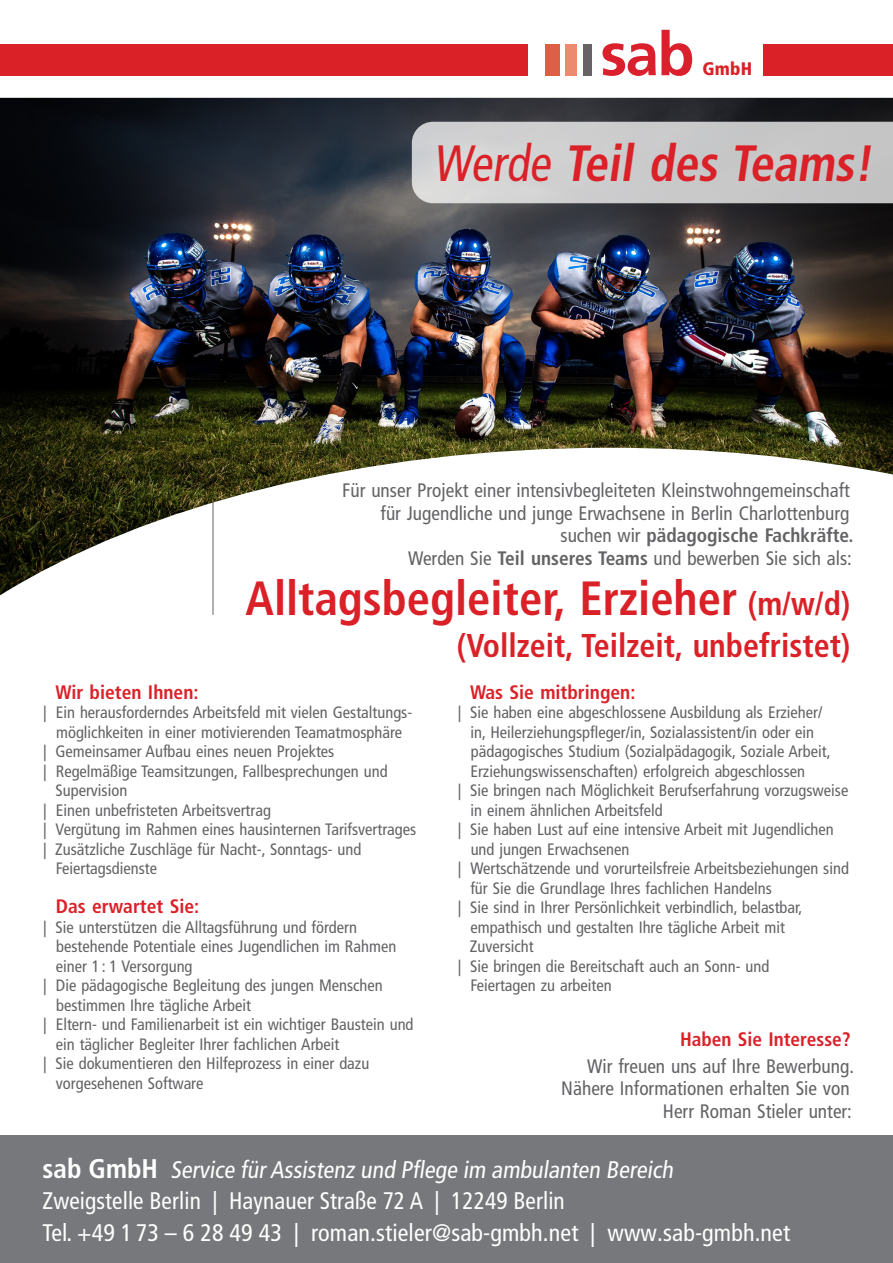
<style>
.page{position:relative;width:893px;height:1263px;background:#fff}
.page>*{position:absolute;margin:0;border:0;box-sizing:border-box;transform-origin:0 0}
.t1{font:700 condensed 51px "Frutiger LT Pro";color:#da2128;scale:.94 1}
.t2{font:700 condensed 48px "Frutiger LT Pro";color:#da2128}
.t3{font:700 condensed 33px "Frutiger LT Pro";color:#da2128}
.t4{font:condensed 24px "Frutiger LT Pro";letter-spacing:.005em;color:#fff}
.t5{font:condensed 24px "Frutiger LT Std";letter-spacing:.005em;color:#fff}
.t6{font:900 condensed 23.4px "Frutiger LT";letter-spacing:.01em;color:#da2128}
.t7{font:condensed 19.5px/22.5px "Frutiger LT Pro";color:#636366;text-align:right}
.t8{font:700 condensed 19.5px "Frutiger LT Pro";color:#da2128}
.t9{font:900 condensed 18.15px "Frutiger LT";letter-spacing:.01em;color:#da2128}
.t10{font:condensed 16.5px "Frutiger LT Pro";color:#636366}
.s1{font-weight:400}
.s2{font-weight:700}
.s3{font-size:33px}
.s4{font-weight:700;font-size:27px}
</style>
<div class="page">
<hr style="left:213px;top:495px;width:1px;height:120px;background:#636366">
<div style="left:0;top:1135px;width:893px;height:128px;background:#76787b"></div>
<div style="left:0;top:44px;width:527px;height:31px;background:#da2128"></div>
<div style="left:764px;top:44px;width:129px;height:31px;background:#da2128"></div>
<svg style="left:603px;top:30px;width:89px;height:46px"></svg>
<div style="left:545px;top:44px;width:15px;height:31px;background:#dc6046"></div>
<div style="left:566px;top:44px;width:11px;height:31px;background:#eb8a6e"></div>
<div style="left:583px;top:44px;width:8px;height:31px;background:#666265"></div>
<img style="left:0;top:98px;width:893px;height:497px">
<svg style="left:412px;top:122px;width:481px;height:81px;background:#cbcbcc"></svg>
<p class="t9" style="left:692px;top:58px;width:62px">gGmbH</p>
<p class="t9" style="left:699px;top:58px;width:62px">gGmbH</p>
<h1 class="t1" style="left:433px;top:133px;width:477px"><span class="s1">Werde</span> Teil des Teams!</h1>
<h3 class="t6" style="left:595px;top:139px;width:153px">für ambulante</h3>
<h3 class="t6" style="left:602px;top:139px;width:153px">für ambulante</h3>
<p class="t7" style="left:342px;top:479px;width:513px">Für unser Projekt einer intensivbegleiteten Kleinstwohngemeinschaft für Jugendliche und junge Erwachsene in Berlin Charlottenburg suchen wir <span class="s2">pädagogische Fachkräfte.<br></span>Werden Sie <span class="s2">Teil unseres Teams</span> und bewerben Sie sich als:</p>
<h2 class="t2" style="left:246px;top:570px;width:606px">Alltagsbegleiter, Erzieher <span class="s3">(m/w/d)</span></h2>
<h3 class="t3" style="left:457px;top:626px;width:395px">(Vollzeit, Teilzeit, unbefristet)</h3>
<p class="t8" style="left:55px;top:680px;width:145px">Wir bieten Ihnen:</p>
<p class="t10" style="left:43px;top:703px;width:370px">| Ein herausforderndes Arbeitsfeld mit vielen Gestaltungs-</p>
<p class="t10" style="left:56px;top:722px;width:348px">möglichkeiten in einer motivierenden Teamatmosphäre</p>
<p class="t10" style="left:43px;top:742px;width:293px">| Gemeinsamer Aufbau eines neuen Projektes</p>
<p class="t10" style="left:43px;top:761px;width:346px">| Regelmäßige Teamsitzungen, Fallbesprechungen und</p>
<p class="t10" style="left:56px;top:781px;width:73px">Supervision</p>
<p class="t10" style="left:43px;top:800px;width:229px">| Einen unbefristeten Arbeitsvertrag</p>
<p class="t10" style="left:43px;top:820px;width:374px">| Vergütung im Rahmen eines hausinternen Tarifsvertrages</p>
<p class="t10" style="left:43px;top:839px;width:320px">| Zusätzliche Zuschläge für Nacht-, Sonntags- und</p>
<p class="t10" style="left:56px;top:859px;width:103px">Feiertagsdienste</p>
<p class="t8" style="left:56px;top:895px;width:145px">Das erwartet Sie:</p>
<p class="t10" style="left:43px;top:917px;width:315px">| Sie unterstützen die Alltagsführung und fördern</p>
<p class="t10" style="left:56px;top:937px;width:342px">bestehende Potentiale eines Jugendlichen im Rahmen</p>
<p class="t10" style="left:56px;top:956px;width:138px">einer 1 : 1 Versorgung</p>
<p class="t10" style="left:43px;top:976px;width:341px">| Die pädagogische Begleitung des jungen Menschen</p>
<p class="t10" style="left:56px;top:995px;width:196px">bestimmen Ihre tägliche Arbeit</p>
<p class="t10" style="left:43px;top:1015px;width:372px">| Eltern- und Familienarbeit ist ein wichtiger Baustein und</p>
<p class="t10" style="left:56px;top:1034px;width:285px">ein täglicher Begleiter Ihrer fachlichen Arbeit</p>
<p class="t10" style="left:43px;top:1054px;width:327px">| Sie dokumentieren den Hilfeprozess in einer dazu</p>
<p class="t10" style="left:56px;top:1073px;width:149px">vorgesehenen Software</p>
<p class="t8" style="left:470px;top:680px;width:167px">Was Sie mitbringen:</p>
<p class="t10" style="left:458px;top:703px;width:366px">| Sie haben eine abgeschlossene Ausbildung als Erzieher/</p>
<p class="t10" style="left:471px;top:722px;width:345px">in, Heilerziehungspfleger/in, Sozialassistent/in oder ein</p>
<p class="t10" style="left:471px;top:742px;width:361px">pädagogisches Studium (Sozialpädagogik, Soziale Arbeit,</p>
<p class="t10" style="left:470px;top:761px;width:336px">Erziehungswissenschaften) erfolgreich abgeschlossen</p>
<p class="t10" style="left:458px;top:781px;width:392px">| Sie bringen nach Möglichkeit Berufserfahrung vorzugsweise</p>
<p class="t10" style="left:471px;top:800px;width:194px">in einem ähnlichen Arbeitsfeld</p>
<p class="t10" style="left:458px;top:820px;width:377px">| Sie haben Lust auf eine intensive Arbeit mit Jugendlichen</p>
<p class="t10" style="left:471px;top:839px;width:160px">und jungen Erwachsenen</p>
<p class="t10" style="left:458px;top:859px;width:393px">| Wertschätzende und vorurteilsfreie Arbeitsbeziehungen sind</p>
<p class="t10" style="left:470px;top:878px;width:303px">für Sie die Grundlage Ihres fachlichen Handelns</p>
<p class="t10" style="left:458px;top:898px;width:346px">| Sie sind in Ihrer Persönlichkeit verbindlich, belastbar,</p>
<p class="t10" style="left:470px;top:917px;width:316px">empathisch und gestalten Ihre tägliche Arbeit mit</p>
<p class="t10" style="left:470px;top:937px;width:65px">Zuversicht</p>
<p class="t10" style="left:458px;top:956px;width:313px">| Sie bringen die Bereitschaft auch an Sonn- und</p>
<p class="t10" style="left:470px;top:976px;width:143px">Feiertagen zu arbeiten</p>
<p class="t8" style="left:680px;top:1028px;width:172px">Haben Sie Interesse?</p>
<p class="t7" style="left:561px;top:1055px;width:294px">Wir freuen uns auf Ihre Bewerbung.<br>Nähere Informationen erhalten Sie von<br>Herr Roman Stieler unter:</p>
<h3 class="t4" style="left:43px;top:1155px;width:636px"><span class="s4">s a b G m b H</span> Service fürAssistenz und Pflege im ambulanten Bereich</h3>
<h3 class="t5" style="left:43px;top:1187px;width:524px">Zweigstelle Berlin | Haynauer Straße 72 A | 12249 Berlin</h3>
<h3 class="t4" style="left:43px;top:1218px;width:749px">Tel. +49 1 73 – 6 28 49 43 | roman.stieler@sab-gmbh.net | www.sab-gmbh.net</h3>
</div>
